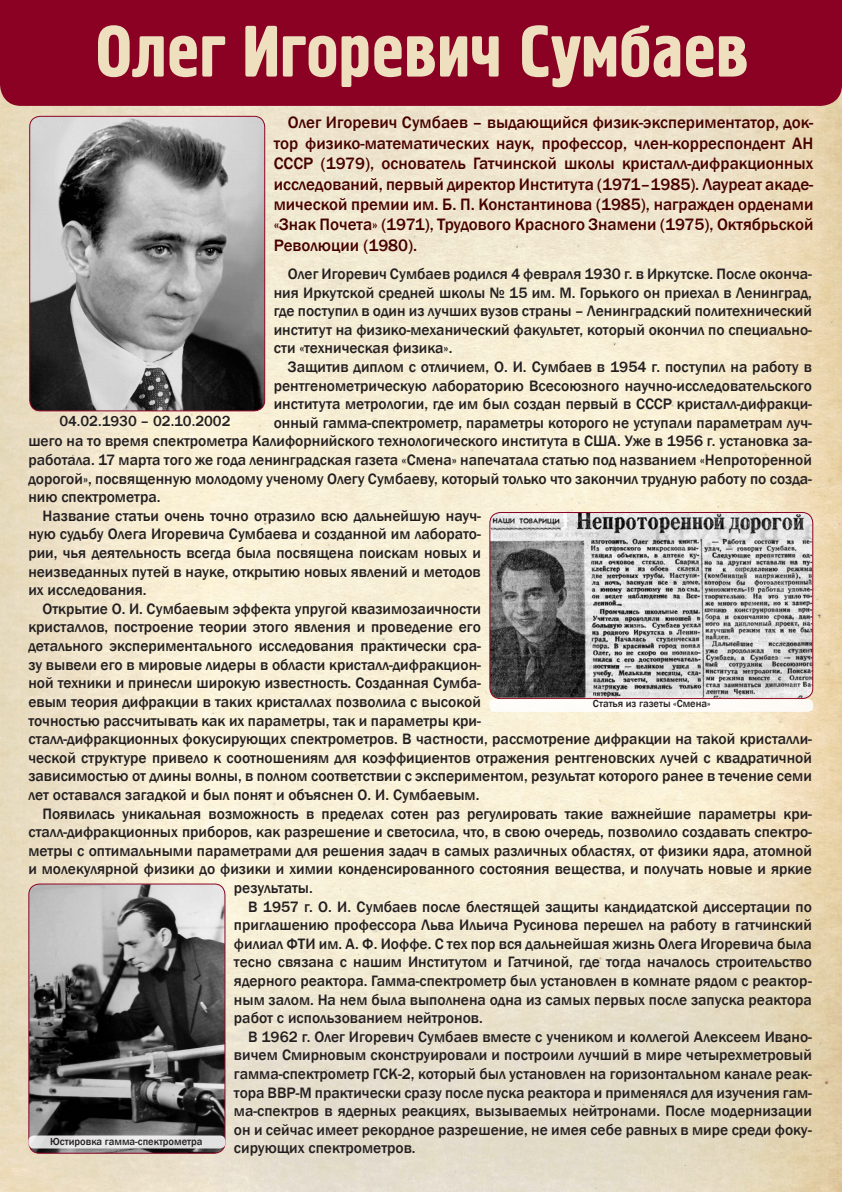
<style>
.page{position:relative;width:842px;height:1192px;background:#fff}
.page>*{position:absolute;margin:0;border:0;box-sizing:border-box;transform-origin:0 0}
.t1{font:72.5px "Hermes C";color:#eedfbe}
.t2{font:500 17px/20.4px "Franklin Gothic";color:#470000;text-align:justify}
.t3{font:500 15.5px/18.6px "Franklin Gothic";color:#231f20;text-align:justify}
.t4{font:500 15px "Franklin Gothic";color:#231f20}
.t5{font:500 10.5px "Franklin Gothic";color:#231f20}
</style>
<div class="page">
<img style="left:0;top:106px;width:842px;height:1086px">
<div style="left:0;top:0;width:842px;height:106px;background:#8a0124"></div>
<img style="left:30px;top:116px;width:235px;height:295px">
<div style="left:29px;top:116px;width:236px;height:295px;border:1px solid #8a0124;border-radius:11px"></div>
<img style="left:490px;top:513px;width:323px;height:185px">
<div style="left:489px;top:512px;width:324px;height:187px;border:1px solid #8a0124;border-radius:11px"></div>
<div style="left:489px;top:699px;width:324px;height:13px;background:#fefcf8;border-radius:5px"></div>
<img style="left:29px;top:884px;width:196px;height:269px">
<div style="left:28px;top:884px;width:197px;height:270px;border:1px solid #8a0124;border-radius:11px"></div>
<div style="left:28px;top:1135px;width:197px;height:13px;background:#e5e5e5;border-radius:6px"></div>
<p class="t1" style="left:95px;top:11px;width:655px">Олег Игоревич Сумбаев</p>
<p class="t2" style="left:274px;top:113px;width:541px;text-indent:14px">Олег Игоревич Сумбаев – выдающийся физик-экспериментатор, док&shy;тор физико-математических наук, профессор, член-корреспондент АН СССР (1979), основатель Гатчинской школы кристалл-дифракционных исследований, первый директор Института (1971–1985). Лауреат акаде&shy;мической премии им. Б. П. Константинова (1985), награжден орденами «Знак Почета» (1971), Трудового Красного Знамени (1975), Октябрьской Революции (1980).</p>
<p class="t3" style="left:274px;top:265px;width:540px;text-indent:14px">Олег Игоревич Сумбаев родился 4 февраля 1930 г. в Иркутске. После оконча&shy;ния Иркутской средней школы № 15 им. М. Горького он приехал в Ленинград, где поступил в один из лучших вузов страны – Ленинградский политехнический институт на физико-механический факультет, который окончил по специально&shy;сти «техническая физика».</p>
<p class="t3" style="left:288px;top:358px;width:525px">Защитив диплом с отличием, О. И. Сумбаев в 1954 г. поступил на работу в</p>
<p class="t3" style="left:274px;top:376px;width:540px">рентгенометрическую лабораторию Всесоюзного научно-исследовательского</p>
<p class="t3" style="left:274px;top:395px;width:540px">института метрологии, где им был создан первый в СССР кристалл-дифракци-</p>
<p class="t3" style="left:274px;top:414px;width:540px">онный гамма-спектрометр, параметры которого не уступали параметрам луч-</p>
<p class="t3" style="left:28px;top:432px;width:785px">шего на то время спектрометра Калифорнийского технологического института в США. Уже в 1956 г. установка за-</p>
<p class="t3" style="left:28px;top:451px;width:785px">работала. 17 марта того же года ленинградская газета «Смена» напечатала статью под названием «Непроторенной</p>
<p class="t3" style="left:28px;top:469px;width:785px">дорогой», посвященную молодому ученому Олегу Сумбаеву, который только что закончил трудную работу по созда-</p>
<p class="t3" style="left:28px;top:488px;width:134px">нию спектрометра.</p>
<p class="t3" style="left:28px;top:507px;width:454px;text-indent:14px">Название статьи очень точно отразило всю дальнейшую науч&shy;ную судьбу Олега Игоревича Сумбаева и созданной им лаборато&shy;рии, чья деятельность всегда была посвящена поискам новых и неизведанных путей в науке, открытию новых явлений и методов их исследования.</p>
<p class="t3" style="left:28px;top:600px;width:785px;text-align:left;text-indent:14px">Открытие О. И. Сумбаевым эффекта упругой квазимозаичности<br>кристаллов, построение теории этого явления и проведение его<br>детального экспериментального исследования практически сра-<br>зу вывели его в мировые лидеры в области кристалл-дифракцион-<br>ной техники и принесли широкую известность. Созданная Сумба-<br>евым теория дифракции в таких кристаллах позволила с высокой<br>точностью рассчитывать как их параметры, так и параметры кри-<br>сталл-дифракционных фокусирующих спектрометров. В частности, рассмотрение дифракции на такой кристалли&shy;ческой структуре привело к соотношениям для коэффициентов отражения рентгеновских лучей с квадратичной зависимостью от длины волны, в полном соответствии с экспериментом, результат которого ранее в течение семи лет оставался загадкой и был понят и объяснен О. И. Сумбаевым.</p>
<p class="t3" style="left:43px;top:804px;width:771px">Появилась уникальная возможность в пределах сотен раз регулировать такие важнейшие параметры кри-</p>
<p class="t3" style="left:28px;top:823px;width:785px">сталл-дифракционных приборов, как разрешение и светосила, что, в свою очередь, позволило создавать спектро-</p>
<p class="t3" style="left:28px;top:841px;width:785px">метры с оптимальными параметрами для решения задач в самых различных областях, от физики ядра, атомной</p>
<p class="t3" style="left:28px;top:860px;width:785px">и молекулярной физики до физики и химии конденсированного состояния вещества, и получать новые и яркие</p>
<p class="t3" style="left:234px;top:879px;width:80px">результаты.</p>
<p class="t3" style="left:234px;top:897px;width:579px;text-indent:14px">В 1957 г. О. И. Сумбаев после блестящей защиты кандидатской диссертации по приглашению профессора Льва Ильича Русинова перешел на работу в гатчинский филиал ФТИ им. А. Ф. Иоффе. С тех пор вся дальнейшая жизнь Олега Игоревича была тесно связана с нашим Институтом и Гатчиной, где тогда началось строительство ядерного реактора. Гамма-спектрометр был установлен в комнате рядом с реактор&shy;ным залом. На нем была выполнена одна из самых первых после запуска реактора работ с использованием нейтронов.</p>
<p class="t3" style="left:234px;top:1027px;width:579px;text-indent:14px">В 1962 г. Олег Игоревич Сумбаев вместе с учеником и коллегой Алексеем Ивано&shy;вичем Смирновым сконструировали и построили лучший в мире четырехметровый гамма-спектрометр ГСК-2, который был установлен на горизонтальном канале реак&shy;тора ВВР-М практически сразу после пуска реактора и применялся для изучения гам&shy;ма-спектров в ядерных реакциях, вызываемых нейтронами. После модернизации он и сейчас имеет рекордное разрешение, не имея себе равных в мире среди фоку&shy;сирующих спектрометров.</p>
<p class="t4" style="left:59px;top:412px;width:173px">04.02.1930 – 02.10.2002</p>
<p class="t5" style="left:593px;top:697px;width:119px">Статья из газеты «Смена»</p>
<p class="t5" style="left:50px;top:1135px;width:154px">Юстировка гамма-спектрометра</p>
</div>
